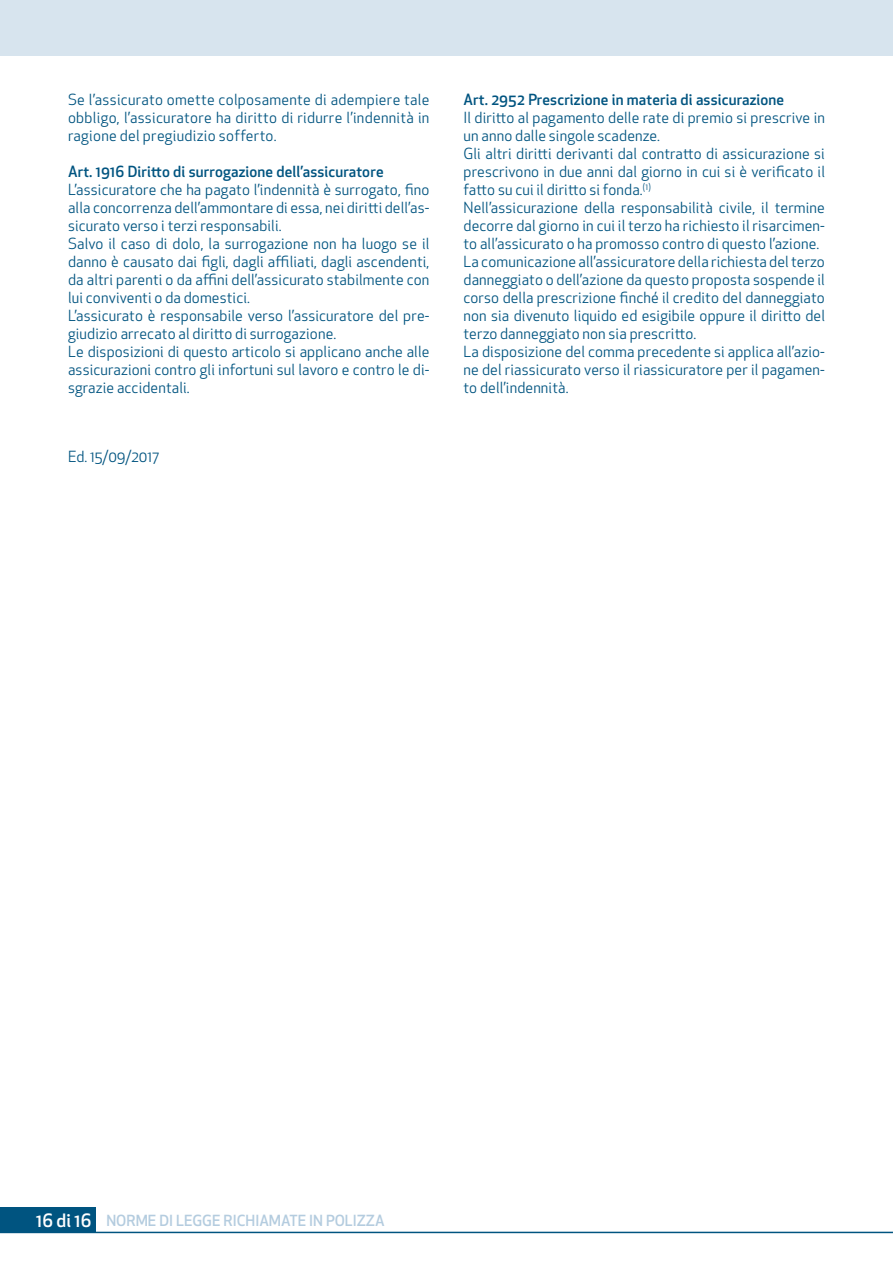
<style>
.page{position:relative;width:893px;height:1263px;background:#fff}
.page>*{position:absolute;margin:0;border:0;box-sizing:border-box;transform-origin:0 0}
.t1{font:500 18px "Apex New";color:#fff}
.t2{font:15px/18px "Apex New";letter-spacing:.01em;color:#005480}
.t3{font:500 15px "Apex New";letter-spacing:.01em;color:#005480}
.t4{font:500 15px "Apex New";color:#b4ccdf}
</style>
<div class="page">
<div style="left:0;top:0;width:893px;height:56px;background:#d7e4ee"></div>
<div style="left:0;top:1208px;width:96px;height:25px;background:#005480"></div>
<hr style="left:0;top:1232px;width:893px;height:1px;background:#005480">
<hr style="left:892px;top:0;width:1px;height:1263px;background:#d7e4ee">
<p class="t2" style="left:68px;top:90px;width:363px;text-align:justify">Se l’assicurato omette colposamente di adempiere tale obbligo, l’assicuratore ha diritto di ridurre l’indennità in ragione del pregiudizio sofferto.</p>
<p class="t3" style="left:68px;top:161px;width:317px">Art. 1916 Diritto di surrogazione dell’assicuratore</p>
<p class="t2" style="left:68px;top:180px;width:363px">L’assicuratore che ha pagato l’indennità è surrogato, fino alla concorrenza dell’ammontare di essa, nei diritti dell’as&shy;sicurato verso i terzi responsabili.<br>Salvo il caso di dolo, la surrogazione non ha luogo se il danno è causato dai figli, dagli affiliati, dagli ascendenti, da altri parenti o da affini dell’assicurato stabilmente con lui conviventi o da domestici.<br>L’assicurato è responsabile verso l’assicuratore del pre&shy;giudizio arrecato al diritto di surrogazione.<br>Le disposizioni di questo articolo si applicano anche alle assicurazioni contro gli infortuni sul lavoro e contro le di&shy;sgrazie accidentali.</p>
<p class="t2" style="left:68px;top:448px;width:92px">Ed. 15/09/2017</p>
<p class="t3" style="left:463px;top:89px;width:322px">Art. 2952 Prescrizione in materia di assicurazione</p>
<p class="t2" style="left:463px;top:108px;width:363px">Il diritto al pagamento delle rate di premio si prescrive in un anno dalle singole scadenze.<br>Gli altri diritti derivanti dal contratto di assicurazione si prescrivono in due anni dal giorno in cui si è verificato il fatto su cui il diritto si fonda.<sup>(1)<br></sup>Nell’assicurazione della responsabilità civile, il termine decorre dal giorno in cui il terzo ha richiesto il risarcimen&shy;to all’assicurato o ha promosso contro di questo l’azione.<br>La comunicazione all’assicuratore della richiesta del terzo danneggiato o dell’azione da questo proposta sospende il corso della prescrizione finché il credito del danneggiato non sia divenuto liquido ed esigibile oppure il diritto del terzo danneggiato non sia prescritto.<br>La disposizione del comma precedente si applica all’azio&shy;ne del riassicurato verso il riassicuratore per il pagamen&shy;to dell’indennità.</p>
<p class="t1" style="left:36px;top:1208px;width:57px">16 di 16</p>
<p class="t4" style="left:106px;top:1210px;width:280px">NORME DI LEGGE RICHIAMATE IN POLIZZA</p>
</div>
